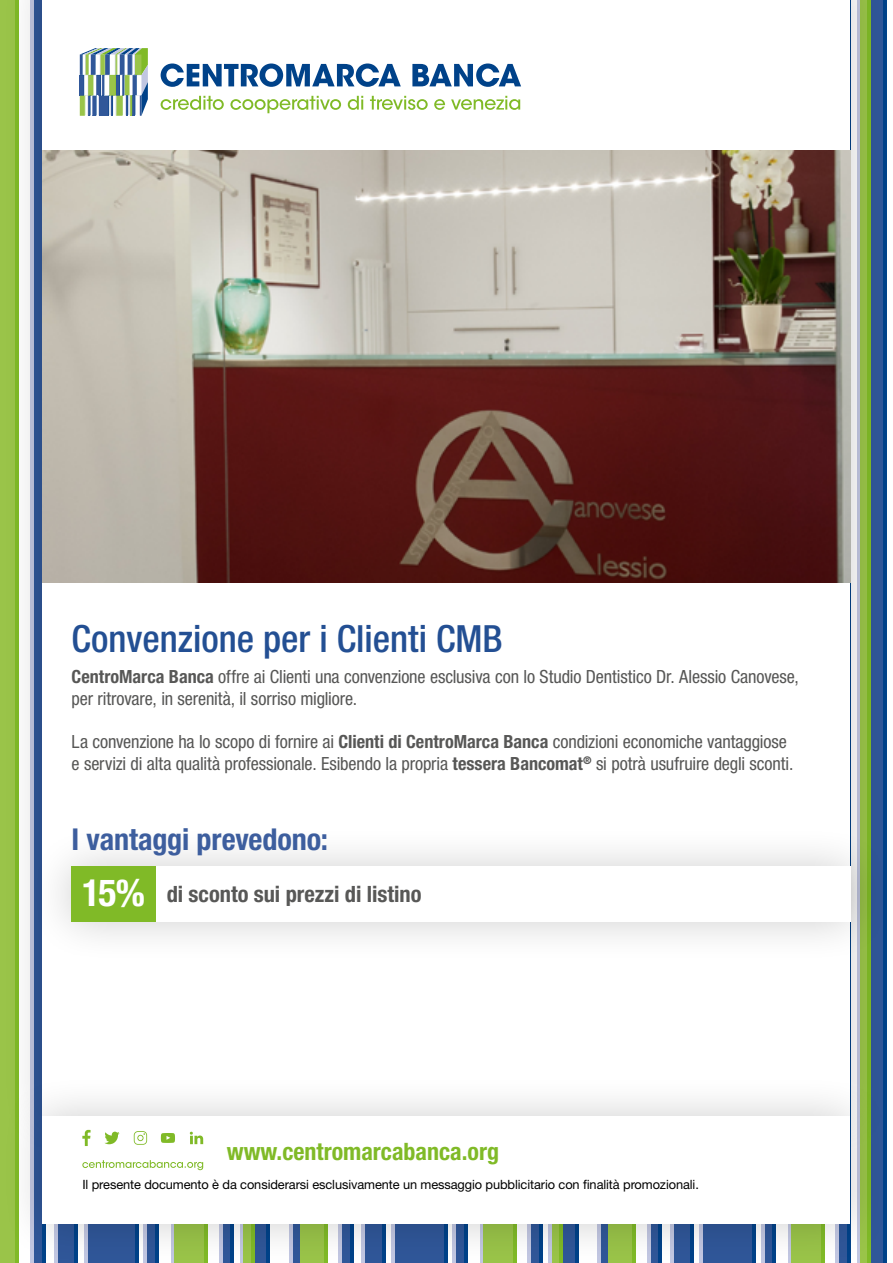
<style>
.page{position:relative;width:893px;height:1263px;background:#fff}
.page>*{position:absolute;margin:0;border:0;box-sizing:border-box;transform-origin:0 0}
.t1{font:500 condensed 37.5px "Helvetica Neue LT Std";color:#234f93}
.t2{font:700 condensed 30.15px "Helvetica Neue LT Std";letter-spacing:-.005em;color:#3d5e9e}
.t3{font:700 condensed 24px "Helvetica Neue LT Std";color:#80ba27}
.t4{font:700 condensed 22.5px "Helvetica Neue LT Std";color:#585857}
.t5{font:condensed 18.15px/21.8px "Helvetica Neue LT Std";letter-spacing:-.005em;color:#575756}
.t6{font:12.75px "Helvetica Neue LT Std";letter-spacing:-.005em;color:#000}
.s1{font-weight:700}
.s2{font-size:37.5px;color:#fff}
</style>
<div class="page">
<div style="left:0;top:0;width:893px;height:1159px;background:#000;opacity:.2"></div>
<div style="left:43px;top:0;width:807px;height:1116px;background:#fff"></div>
<div style="left:0;top:1074px;width:893px;height:189px;background:#000;opacity:.2"></div>
<div style="left:43px;top:1116px;width:807px;height:108px;background:#fff"></div>
<div style="left:29px;top:824px;width:863px;height:140px;background:#000;opacity:.2"></div>
<div style="left:72px;top:867px;width:778px;height:55px;background:#fff"></div>
<svg style="left:161px;top:63px;width:360px;height:24px"></svg>
<svg style="left:80px;top:48px;width:68px;height:68px"></svg>
<svg style="left:161px;top:96px;width:63px;height:14px"></svg>
<svg style="left:230px;top:96px;width:111px;height:17px"></svg>
<svg style="left:348px;top:96px;width:15px;height:14px"></svg>
<svg style="left:370px;top:96px;width:58px;height:14px"></svg>
<svg style="left:434px;top:99px;width:11px;height:11px"></svg>
<svg style="left:451px;top:96px;width:69px;height:14px"></svg>
<div style="left:72px;top:867px;width:84px;height:55px;background:#80ba27"></div>
<img style="left:43px;top:151px;width:807px;height:432px">
<svg style="left:104px;top:1132px;width:16px;height:12px"></svg>
<svg style="left:82px;top:1130px;width:9px;height:16px"></svg>
<svg style="left:134px;top:1131px;width:13px;height:14px"></svg>
<svg style="left:190px;top:1132px;width:13px;height:12px"></svg>
<svg style="left:161px;top:1133px;width:14px;height:10px"></svg>
<svg style="left:82px;top:1160px;width:121px;height:10px"></svg>
<h1 class="t1" style="left:72px;top:616px;width:433px">Convenzione per i Clienti CMB</h1>
<p class="t5" style="left:72px;top:665px;width:729px"><span class="s1">CentroMarca Banca</span> offre ai Clienti una convenzione esclusiva con lo Studio Dentistico Dr. Alessio Canovese, per ritrovare, in serenità, il sorriso migliore.</p>
<p class="t5" style="left:72px;top:731px;width:723px">La convenzione ha lo scopo di fornire ai <span class="s1">Clienti di CentroMarca Banca</span> condizioni economiche vantaggiose e servizi di alta qualità professionale. Esibendo la propria <span class="s1">tessera Bancomat</span><sup>®</sup> si potrà usufruire degli sconti.</p>
<h2 class="t2" style="left:72px;top:821px;width:258px">I vantaggi prevedono:</h2>
<p class="t4" style="left:82px;top:881px;width:341px"><span class="s2">15%</span> di sconto sui prezzi di listino</p>
<h3 class="t3" style="left:227px;top:1137px;width:274px">www.centromarcabanca.org</h3>
<p class="t6" style="left:82px;top:1177px;width:618px">Il presente documento è da considerarsi esclusivamente un messaggio pubblicitario con finalità promozionali.</p>
</div>
